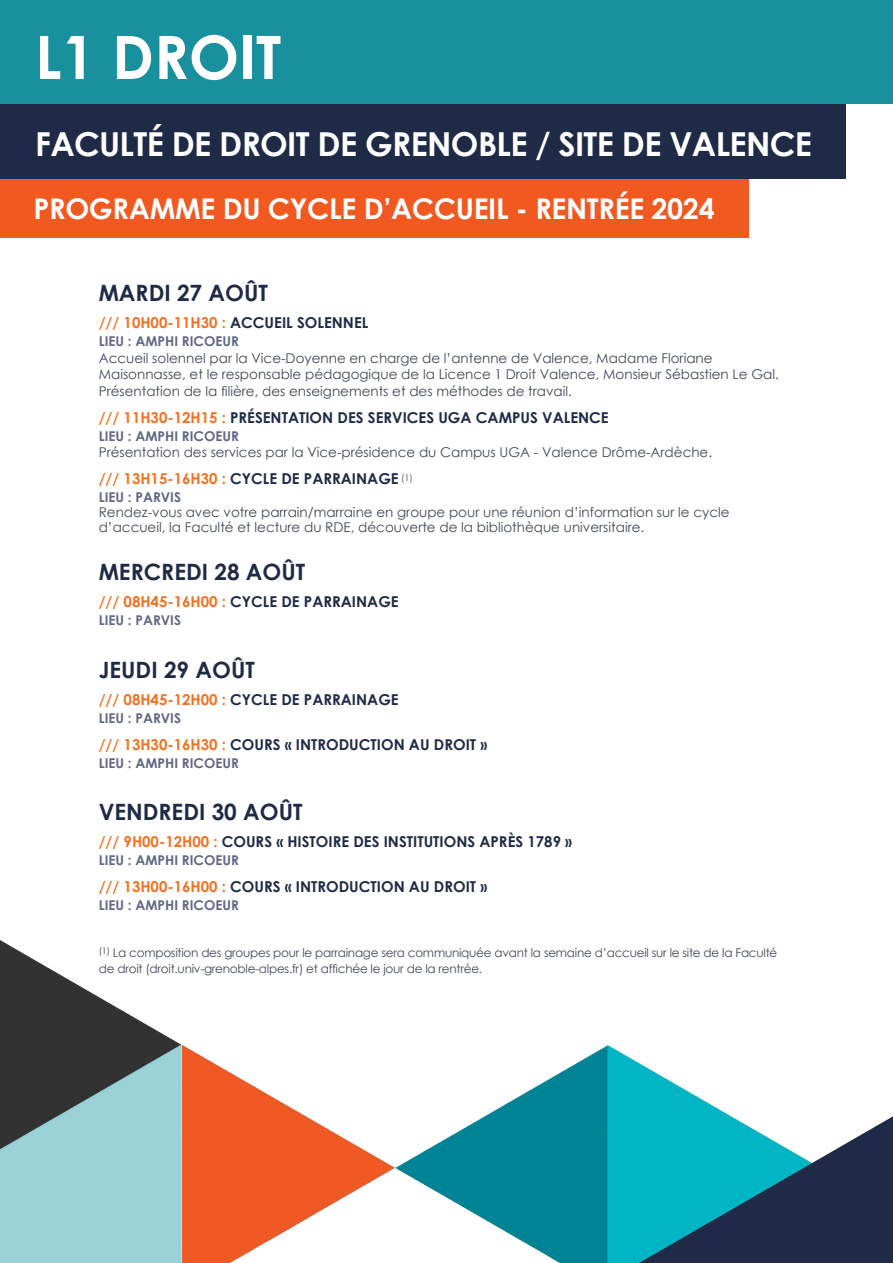
<style>
.page{position:relative;width:893px;height:1263px;background:#fff}
.page>*{position:absolute;margin:0;border:0;box-sizing:border-box;transform-origin:0 0}
.t1{font:700 60px "Century Gothic";color:#fff}
.t2{font:700 33px "Century Gothic";letter-spacing:-.02em;color:#fff}
.t3{font:700 28.5px "Century Gothic";letter-spacing:-.01em;color:#fff}
.t4{font:700 22.5px "Century Gothic";color:#1f2b46}
.t5{font:700 15px "Century Gothic";color:#1f2b46}
.t6{font:700 15px "Century Gothic";color:#f37121}
.t7{font:13.5px/16.5px "Century Gothic";color:#42475d}
.t8{font:700 13.5px "Century Gothic";color:#616785}
.t9{font:12px/16.5px "Century Gothic";letter-spacing:-.02em;color:#42475d}
.s1{color:#1f2b46}
.s2{color:#f37121}
</style>
<div class="page">
<img style="left:0;top:940px;width:731px;height:323px">
<svg style="left:639px;top:1116px;width:254px;height:147px;background:#29778b"></svg>
<div style="left:0;top:179px;width:749px;height:59px;background:#f15921"></div>
<div style="left:0;top:0;width:893px;height:104px;background:#18909d"></div>
<div style="left:0;top:104px;width:845px;height:75px;background:#1f2b46"></div>
<p class="t1" style="left:35px;top:12px;width:247px">L1 DROIT</p>
<p class="t2" style="left:35px;top:118px;width:778px">FACULTÉ DE DROIT DE GRENOBLE / SITE DE VALENCE</p>
<p class="t3" style="left:33px;top:187px;width:683px">PROGRAMME DU CYCLE D’ACCUEIL - RENTRÉE 2024</p>
<p class="t4" style="left:99px;top:276px;width:171px">MARDI 27 AOÛT</p>
<p class="t6" style="left:99px;top:312px;width:271px">/// 10H00-11H30 : <span class="s1">ACCUEIL SOLENNEL</span></p>
<p class="t8" style="left:99px;top:331px;width:142px">LIEU : AMPHI RICOEUR</p>
<p class="t7" style="left:99px;top:350px;width:681px">Accueil solennel par la Vice-Doyenne en charge de l’antenne de Valence, Madame Floriane<br>Maisonnasse, et le responsable pédagogique de la Licence 1 Droit Valence, Monsieur Sébastien Le Gal.<br>Présentation de la filière, des enseignements et des méthodes de travail.</p>
<p class="t5" style="left:99px;top:406px;width:511px"><span class="s2">/// 11H30-12H15 :</span> PRÉSENTATION DES SERVICES UGA CAMPUS VALENCE</p>
<p class="t8" style="left:99px;top:426px;width:142px">LIEU : AMPHI RICOEUR</p>
<p class="t7" style="left:99px;top:444px;width:615px">Présentation des services par la Vice-présidence du Campus UGA - Valence Drôme-Ardèche.</p>
<p class="t5" style="left:99px;top:468px;width:316px"><span class="s2">/// 13H15-16H30 :</span> CYCLE DE PARRAINAGE <sup>(1)</sup></p>
<p class="t8" style="left:99px;top:487px;width:84px">LIEU : PARVIS</p>
<p class="t7" style="left:99px;top:505px;width:632px;line-height:15px">Rendez-vous avec votre parrain/marraine en groupe pour une réunion d’information sur le cycle d’accueil, la Faculté et lecture du RDE, découverte de la bibliothèque universitaire.</p>
<p class="t4" style="left:99px;top:555px;width:208px">MERCREDI 28 AOÛT</p>
<p class="t5" style="left:99px;top:591px;width:301px"><span class="s2">/// 08H45-16H00 :</span> CYCLE DE PARRAINAGE</p>
<p class="t8" style="left:99px;top:610px;width:84px">LIEU : PARVIS</p>
<p class="t4" style="left:99px;top:652px;width:158px">JEUDI 29 AOÛT</p>
<p class="t5" style="left:99px;top:688px;width:301px"><span class="s2">/// 08H45-12H00 :</span> CYCLE DE PARRAINAGE</p>
<p class="t8" style="left:99px;top:707px;width:84px">LIEU : PARVIS</p>
<p class="t5" style="left:99px;top:733px;width:390px"><span class="s2">/// 13H30-16H30 :</span> COURS « INTRODUCTION AU DROIT »</p>
<p class="t8" style="left:99px;top:752px;width:142px">LIEU : AMPHI RICOEUR</p>
<p class="t4" style="left:99px;top:795px;width:205px">VENDREDI 30 AOÛT</p>
<p class="t5" style="left:99px;top:830px;width:475px"><span class="s2">/// 9H00-12H00 :</span> COURS « HISTOIRE DES INSTITUTIONS APRÈS 1789 »</p>
<p class="t8" style="left:99px;top:850px;width:142px">LIEU : AMPHI RICOEUR</p>
<p class="t5" style="left:99px;top:875px;width:390px"><span class="s2">/// 13H00-16H00 :</span> COURS « INTRODUCTION AU DROIT »</p>
<p class="t8" style="left:99px;top:895px;width:142px">LIEU : AMPHI RICOEUR</p>
<p class="t9" style="left:99px;top:944px;width:680px"><sup>(1)</sup> La composition des groupes pour le parrainage sera communiquée avant la semaine d’accueil sur le site de la Faculté de droit (droit.univ-grenoble-alpes.fr) et affichée le jour de la rentrée.</p>
</div>
